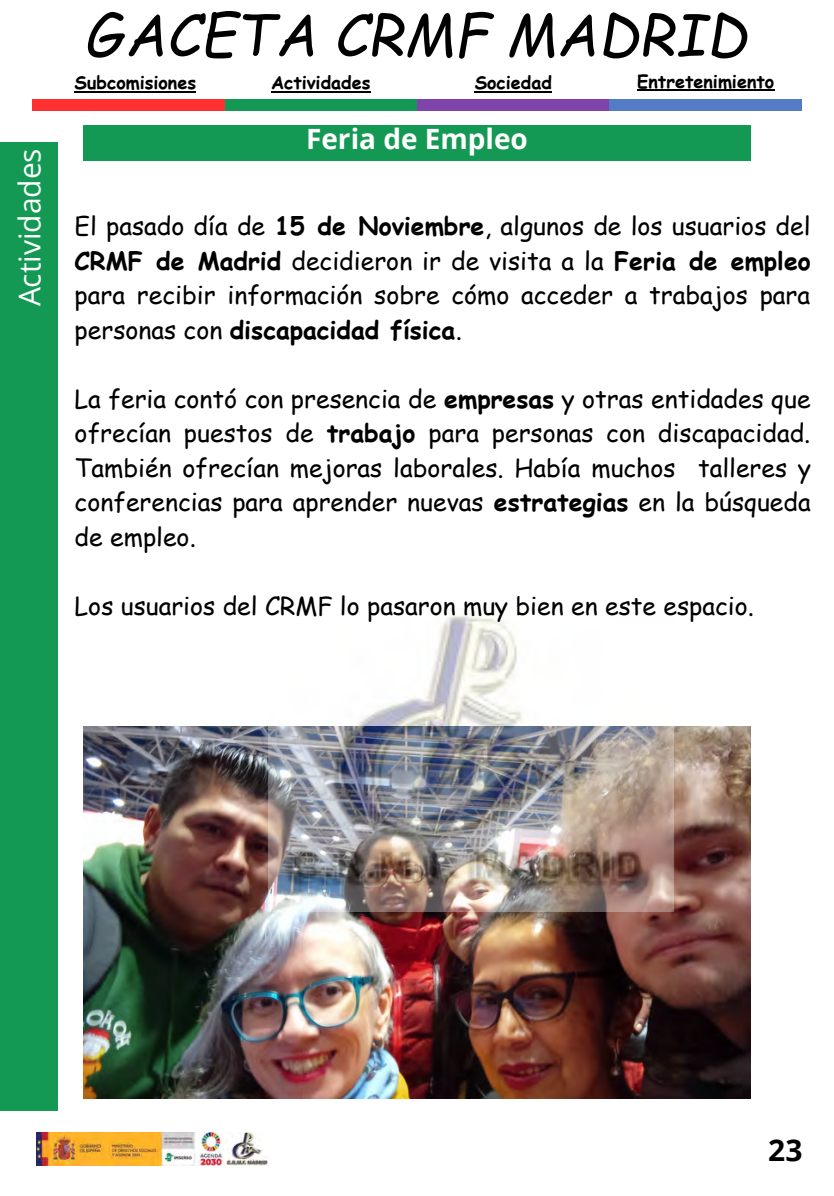
<style>
.page{position:relative;width:834px;height:1196px;background:#fff}
.page>*{position:absolute;margin:0;border:0;box-sizing:border-box;transform-origin:0 0}
.t1{font:italic 57px "Comic Sans MS";color:#000}
.t2{font:30px "Open Sans";color:#fff}
.t3{font:700 30px "Open Sans";color:#000}
.t4{font:700 28px "Open Sans";color:#fff}
.t5{font:24.8px/34.4px "Comic Sans MS";color:#000;text-align:justify}
.t6{font:700 18px "Comic Sans MS";color:#000}
.s1{font-weight:700}
</style>
<div class="page">
<div style="left:225px;top:99px;width:192px;height:12px;background:#149954"></div>
<div style="left:417px;top:99px;width:192px;height:12px;background:#7e44a9"></div>
<div style="left:609px;top:99px;width:193px;height:12px;background:#537bc6"></div>
<div style="left:32px;top:99px;width:193px;height:12px;background:#ff3131"></div>
<div style="left:0;top:142px;width:58px;height:968px;background:#149954"></div>
<div style="left:83px;top:125px;width:668px;height:35px;background:#149954"></div>
<img style="left:36px;top:1132px;width:233px;height:33px">
<img style="left:83px;top:727px;width:667px;height:371px">
<img style="left:269px;top:614px;width:404px;height:297px">
<hr style="left:475px;top:91px;width:77px;height:1px;background:#000">
<hr style="left:637px;top:90px;width:137px;height:1px;background:#000">
<hr style="left:271px;top:91px;width:100px;height:1px;background:#000">
<hr style="left:75px;top:91px;width:121px;height:1px;background:#000">
<p class="t2" style="left:8px;top:306px;width:160px;rotate:-90deg">Actividades</p>
<p class="t1" style="left:86px;top:-7px;width:663px">GACETA CRMF MADRID</p>
<p class="t6" style="left:75px;top:70px;width:123px">Subcomisiones</p>
<p class="t6" style="left:271px;top:70px;width:101px">Actividades</p>
<p class="t6" style="left:475px;top:70px;width:79px">Sociedad</p>
<p class="t6" style="left:637px;top:68px;width:139px">Entretenimiento</p>
<p class="t4" style="left:306px;top:119px;width:223px">Feria de Empleo</p>
<p class="t5" style="left:75px;top:208px;width:738px">El pasado día de <span class="s1">15 de Noviembre</span>, algunos de los usuarios del <span class="s1">CRMF de Madrid</span> decidieron ir de visita a la <span class="s1">Feria de empleo </span>para recibir información sobre cómo acceder a trabajos para personas con <span class="s1">discapacidad física</span>.</p>
<p class="t5" style="left:75px;top:380px;width:738px">La feria contó con presencia de <span class="s1">empresas</span> y otras entidades que ofrecían puestos de <span class="s1">trabajo</span> para personas con discapacidad.<br>También ofrecían mejoras laborales. Había muchos talleres y conferencias para aprender nuevas <span class="s1">estrategias</span> en la búsqueda de empleo.</p>
<p class="t5" style="left:75px;top:587px;width:681px">Los usuarios del CRMF lo pasaron muy bien en este espacio.</p>
<p class="t3" style="left:768px;top:1128px;width:36px">23</p>
</div>
